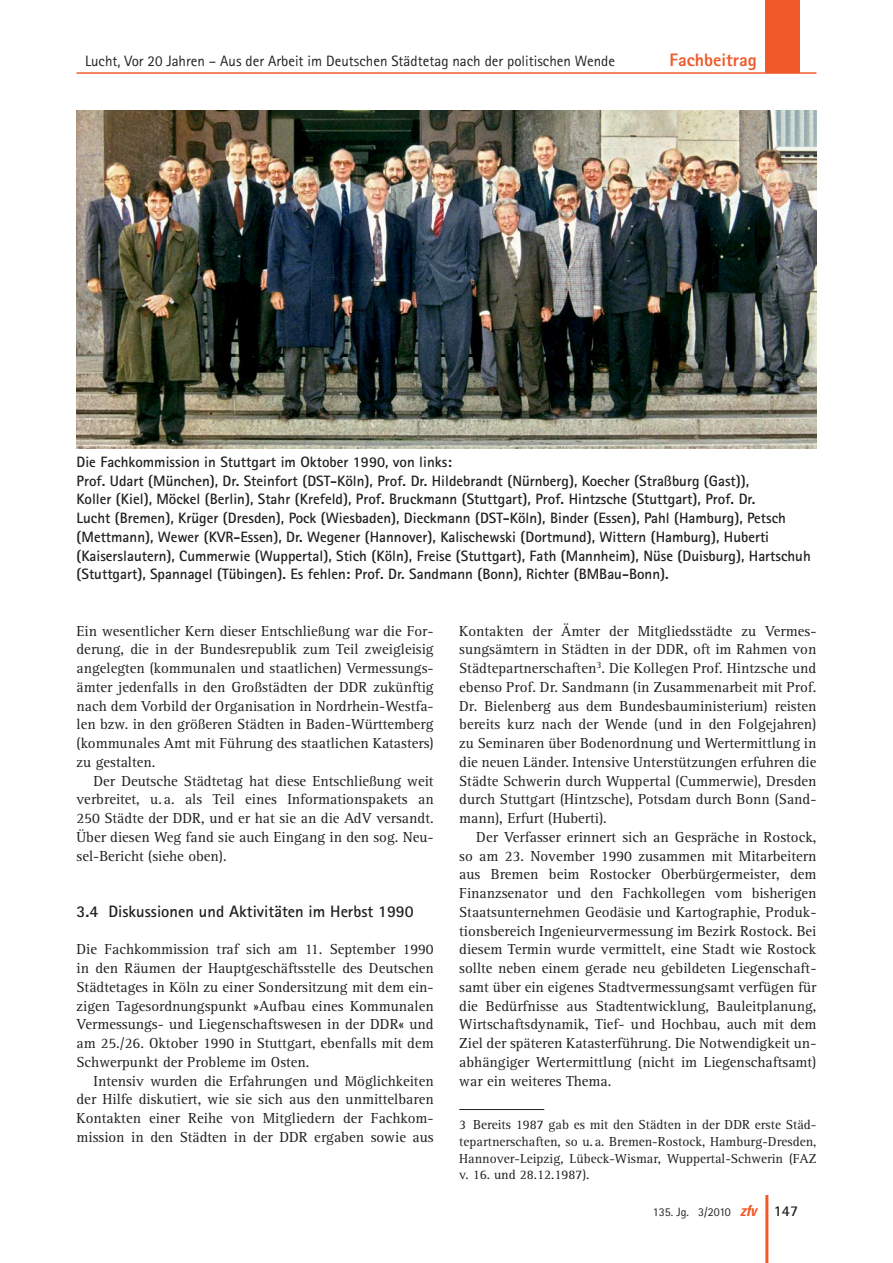
<style>
.page{position:relative;width:893px;height:1263px;background:#fff}
.page>*{position:absolute;margin:0;border:0;box-sizing:border-box;transform-origin:0 0}
.t1{font:800 18px "Rotis Sans Serif";color:#f15929}
._12_titel_2{font:700 16.5px "Rotis Sans Serif";color:#231f20}
._01_normal{font:15px/18.8px "Rotis Serif";color:#231f20;text-align:justify}
._01_normal_oEZ_AA{font:15px/18.8px "Rotis Serif";color:#231f20;text-align:justify}
._03_abb{font:700 15px/18.8px "Rotis Sans Serif";color:#231f20}
.t2{font:15px "Rotis Sans Serif";color:#231f20}
._31_fussnote{font:13.5px/16.8px "Rotis Serif";color:#231f20;text-align:justify}
.t3{font:12px "Rotis Sans Serif";color:#231f20}
.s1{font-family:"Univers";font-weight:700;font-style:italic;font-stretch:condensed;font-size:15px;color:#f15929}
.s2{font-weight:700;font-size:15px}
</style>
<div class="page">
<div style="left:765px;top:0;width:34px;height:72px;background:#f15929"></div>
<hr style="left:77px;top:72px;width:739px;height:2px;background:#f15929">
<hr style="left:765px;top:1195px;width:3px;height:68px;background:#f15929">
<img style="left:77px;top:111px;width:739px;height:337px">
<hr style="left:459px;top:1109px;width:85px;height:1px;background:#231f20">
<p class="t2" style="left:85px;top:52px;width:532px">Lucht, Vor 20 Jahren – Aus der Arbeit im Deutschen Städtetag nach der politischen Wende</p>
<p class="t1" style="left:670px;top:48px;width:89px">Fachbeitrag</p>
<p class="_03_abb" style="left:77px;top:452px;width:377px">Die Fachkommission in Stuttgart im Oktober 1990, von links:</p>
<p class="_03_abb" style="left:77px;top:471px;width:736px">Prof. Udart (München), Dr. Steinfort (DST-Köln), Prof. Dr. Hildebrandt (Nürnberg), Koecher (Straßburg (Gast)),<br>Koller (Kiel), Möckel (Berlin), Stahr (Krefeld), Prof. Bruckmann (Stuttgart), Prof. Hintzsche (Stuttgart), Prof. Dr.<br>Lucht (Bremen), Krüger (Dresden), Pock (Wiesbaden), Dieckmann (DST-Köln), Binder (Essen), Pahl (Hamburg), Petsch (Mettmann), Wewer (KVR-Essen), Dr. Wegener (Hannover), Kalischewski (Dortmund), Wittern (Hamburg), Huberti (Kaiserslautern), Cummerwie (Wuppertal), Stich (Köln), Freise (Stuttgart), Fath (Mannheim), Nüse (Duisburg), Hartschuh (Stuttgart), Spannagel (Tübingen). Es fehlen: Prof. Dr. Sandmann (Bonn), Richter (BMBau-Bonn).</p>
<p class="_01_normal_oEZ_AA" style="left:77px;top:622px;width:359px">Ein wesentlicher Kern dieser Entschließung war die For&shy;derung, die in der Bundesrepublik zum Teil zweigleisig angelegten (kommunalen und staatlichen) Vermessungs&shy;ämter jedenfalls in den Großstädten der DDR zukünftig nach dem Vorbild der Organisation in Nordrhein-Westfa&shy;len bzw. in den größeren Städten in Baden-Württemberg (kommunales Amt mit Führung des staatlichen Katasters) zu gestalten.</p>
<p class="_01_normal" style="left:77px;top:772px;width:359px;text-indent:17px">Der Deutsche Städtetag hat diese Entschließung weit verbreitet, u. a. als Teil eines Informationspakets an 250 Städte der DDR, und er hat sie an die AdV versandt.<br>Über diesen Weg fand sie auch Eingang in den sog. Neu&shy;sel-Bericht (siehe oben).</p>
<p class="_12_titel_2" style="left:77px;top:901px;width:339px">3.4 Diskussionen und Aktivitäten im Herbst 1990</p>
<p class="_01_normal_oEZ_AA" style="left:77px;top:940px;width:359px">Die Fachkommission traf sich am 11. September 1990 in den Räumen der Hauptgeschäftsstelle des Deutschen Städtetages in Köln zu einer Sondersitzung mit dem ein&shy;zigen Tagesordnungspunkt »Aufbau eines Kommunalen Vermessungs- und Liegenschaftswesen in der DDR« und am 25./26. Oktober 1990 in Stuttgart, ebenfalls mit dem Schwerpunkt der Probleme im Osten.</p>
<p class="_01_normal" style="left:77px;top:1072px;width:359px;text-indent:17px">Intensiv wurden die Erfahrungen und Möglichkeiten der Hilfe diskutiert, wie sie sich aus den unmittelbaren Kontakten einer Reihe von Mitgliedern der Fachkom&shy;mission in den Städten in der DDR ergaben sowie aus</p>
<p class="_01_normal" style="left:459px;top:622px;width:359px">Kontakten der Ämter der Mitgliedsstädte zu Vermes&shy;sungsämtern in Städten in der DDR, oft im Rahmen von Städtepartnerschaften<sup>3</sup>. Die Kollegen Prof. Hintzsche und ebenso Prof. Dr. Sandmann (in Zusammenarbeit mit Prof.<br>Dr. Bielenberg aus dem Bundesbauministerium) reisten bereits kurz nach der Wende (und in den Folgejahren) zu Seminaren über Bodenordnung und Wertermittlung in die neuen Länder. Intensive Unterstützungen erfuhren die Städte Schwerin durch Wuppertal (Cummerwie), Dresden durch Stuttgart (Hintzsche), Potsdam durch Bonn (Sand&shy;mann), Erfurt (Huberti).</p>
<p class="_01_normal" style="left:459px;top:828px;width:359px;text-indent:17px">Der Verfasser erinnert sich an Gespräche in Rostock, so am 23. November 1990 zusammen mit Mitarbeitern aus Bremen beim Rostocker Oberbürgermeister, dem Finanzsenator und den Fachkollegen vom bisherigen Staatsunternehmen Geodäsie und Kartographie, Produk&shy;tionsbereich Ingenieurvermessung im Bezirk Rostock. Bei diesem Termin wurde vermittelt, eine Stadt wie Rostock sollte neben einem gerade neu gebildeten Liegenschaft&shy;samt über ein eigenes Stadtvermessungsamt verfügen für die Bedürfnisse aus Stadtentwicklung, Bauleitplanung, Wirtschaftsdynamik, Tief- und Hochbau, auch mit dem Ziel der späteren Katasterführung. Die Notwendigkeit un&shy;abhängiger Wertermittlung (nicht im Liegenschaftsamt) war ein weiteres Thema.</p>
<p class="_31_fussnote" style="left:459px;top:1116px;width:359px">3 Bereits 1987 gab es mit den Städten in der DDR erste Städ&shy;tepartnerschaften, so u. a. Bremen-Rostock, Hamburg-Dresden, Hannover-Leipzig, Lübeck-Wismar, Wuppertal-Schwerin (FAZ v. 16. und 28.12.1987).</p>
<p class="t3" style="left:653px;top:1205px;width:147px">135. Jg. 3/2010 <span class="s1">zfv</span> <span class="s2">147</span></p>
</div>
